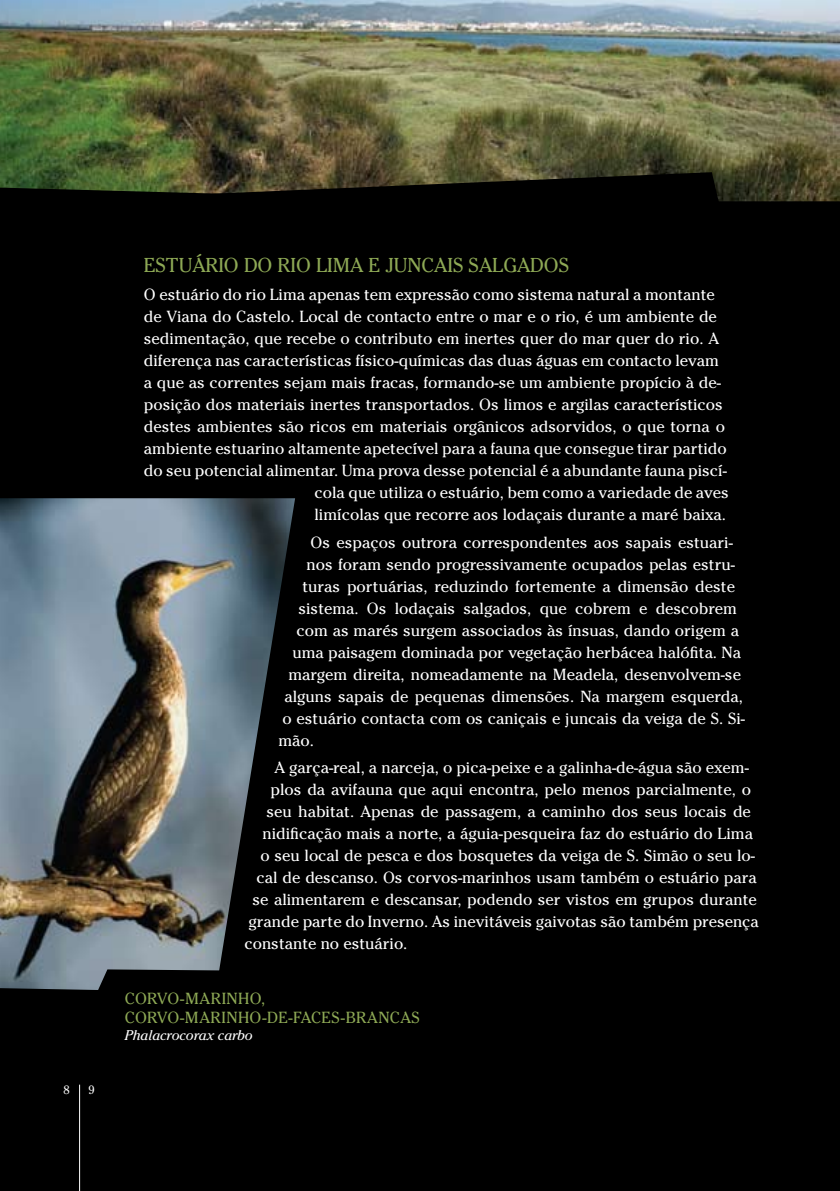
<style>
.page{position:relative;width:840px;height:1191px;background:#fff}
.page>*{position:absolute;margin:0;border:0;box-sizing:border-box;transform-origin:0 0}
.t1{font:20px "Cheltenham";color:#8ea955}
.t2{font:16px "Cheltenham";color:#fff}
.t3{font:16px "Cheltenham";color:#8ea955}
.t4{font:italic 14px "Cheltenham";color:#fff}
.t5{font:12px "Cheltenham";color:#fff}
</style>
<div class="page">
<div style="left:0;top:0;width:839px;height:1191px;background:#000"></div>
<img style="left:0;top:498px;width:295px;height:492px">
<img style="left:0;top:0;width:839px;height:201px">
<svg style="left:122px;top:172px;width:622px;height:30px"></svg>
<svg style="left:78px;top:969px;width:217px;height:21px"></svg>
<hr style="left:79px;top:1084px;width:1px;height:107px;background:#fff">
<p class="t5" style="left:63px;top:1082px;width:8px">8</p>
<p class="t5" style="left:88px;top:1082px;width:8px">9</p>
<p class="t1" style="left:144px;top:253px;width:25px">Estuário</p>
<p class="t1" style="left:244px;top:253px;width:46px">do rio</p>
<p class="t1" style="left:316px;top:253px;width:25px">Lima</p>
<p class="t1" style="left:368px;top:253px;width:38px">e juncais</p>
<p class="t1" style="left:468px;top:253px;width:14px">salgados</p>
<p class="t2" style="left:144px;top:285px;width:572px">O estuário do rio Lima apenas tem expressão como sistema natural a montante</p>
<p class="t2" style="left:144px;top:307px;width:574px">de Viana do Castelo. Local de contacto entre o mar e o rio, é um ambiente de</p>
<p class="t2" style="left:144px;top:329px;width:576px">sedimentação, que recebe o contributo em inertes quer do mar quer do rio. A</p>
<p class="t2" style="left:144px;top:351px;width:576px">diferença nas características físico-químicas das duas águas em contacto levam</p>
<p class="t2" style="left:144px;top:373px;width:578px">a que as correntes sejam mais fracas, formando-se um ambiente propício à de-</p>
<p class="t2" style="left:144px;top:395px;width:580px">posição dos materiais inertes transportados. Os limos e argilas característicos</p>
<p class="t2" style="left:144px;top:417px;width:582px">destes ambientes são ricos em materiais orgânicos adsorvidos, o que torna o</p>
<p class="t2" style="left:144px;top:439px;width:584px">ambiente estuarino altamente apetecível para a fauna que consegue tirar partido</p>
<p class="t2" style="left:144px;top:461px;width:584px">do seu potencial alimentar. Uma prova desse potencial é a abundante fauna piscí-</p>
<p class="t2" style="left:314px;top:483px;width:415px">cola que utiliza o estuário, bem como a variedade de aves</p>
<p class="t2" style="left:314px;top:505px;width:413px">limícolas que recorre aos lodaçais durante a maré baixa.</p>
<p class="t2" style="left:310px;top:533px;width:423px">Os espaços outrora correspondentes aos sapais estuari-</p>
<p class="t2" style="left:306px;top:555px;width:429px">nos foram sendo progressivamente ocupados pelas estru-</p>
<p class="t2" style="left:302px;top:577px;width:434px">turas portuárias, reduzindo fortemente a dimensão deste</p>
<p class="t2" style="left:298px;top:599px;width:440px">sistema. Os lodaçais salgados, que cobrem e descobrem</p>
<p class="t2" style="left:296px;top:621px;width:444px">com as marés surgem associados às ínsuas, dando origem a</p>
<p class="t2" style="left:292px;top:643px;width:450px">uma paisagem dominada por vegetação herbácea halófita. Na</p>
<p class="t2" style="left:288px;top:665px;width:454px">margem direita, nomeadamente na Meadela, desenvolvem-se</p>
<p class="t2" style="left:284px;top:687px;width:460px">alguns sapais de pequenas dimensões. Na margem esquerda,</p>
<p class="t2" style="left:282px;top:709px;width:464px">o estuário contacta com os caniçais e juncais da veiga de S. Si-</p>
<p class="t2" style="left:278px;top:731px;width:37px">mão.</p>
<p class="t2" style="left:274px;top:758px;width:475px">A garça-real, a narceja, o pica-peixe e a galinha-de-água são exem-</p>
<p class="t2" style="left:270px;top:780px;width:482px">plos da avifauna que aqui encontra, pelo menos parcialmente, o</p>
<p class="t2" style="left:266px;top:802px;width:485px">seu habitat. Apenas de passagem, a caminho dos seus locais de</p>
<p class="t2" style="left:262px;top:824px;width:492px">nidificação mais a norte, a águia-pesqueira faz do estuário do Lima</p>
<p class="t2" style="left:260px;top:846px;width:496px">o seu local de pesca e dos bosquetes da veiga de S. Simão o seu lo-</p>
<p class="t2" style="left:256px;top:868px;width:501px">cal de descanso. Os corvos-marinhos usam também o estuário para</p>
<p class="t2" style="left:252px;top:890px;width:505px">se alimentarem e descansar, podendo ser vistos em grupos durante</p>
<p class="t2" style="left:248px;top:912px;width:511px">grande parte do Inverno. As inevitáveis gaivotas são também presença</p>
<p class="t2" style="left:244px;top:934px;width:164px">constante no estuário.</p>
<p class="t3" style="left:125px;top:988px;width:22px">Corvo</p>
<p class="t3" style="left:180px;top:988px;width:17px">-marinho</p>
<p class="t3" style="left:261px;top:988px;width:6px">,</p>
<p class="t3" style="left:125px;top:1008px;width:22px">Corvo</p>
<p class="t3" style="left:180px;top:1008px;width:17px">-marinho</p>
<p class="t3" style="left:262px;top:1008px;width:41px">-de-faces</p>
<p class="t3" style="left:340px;top:1008px;width:17px">-brancas</p>
<p class="t4" style="left:125px;top:1026px;width:129px">Phalacrocorax carbo</p>
</div>
